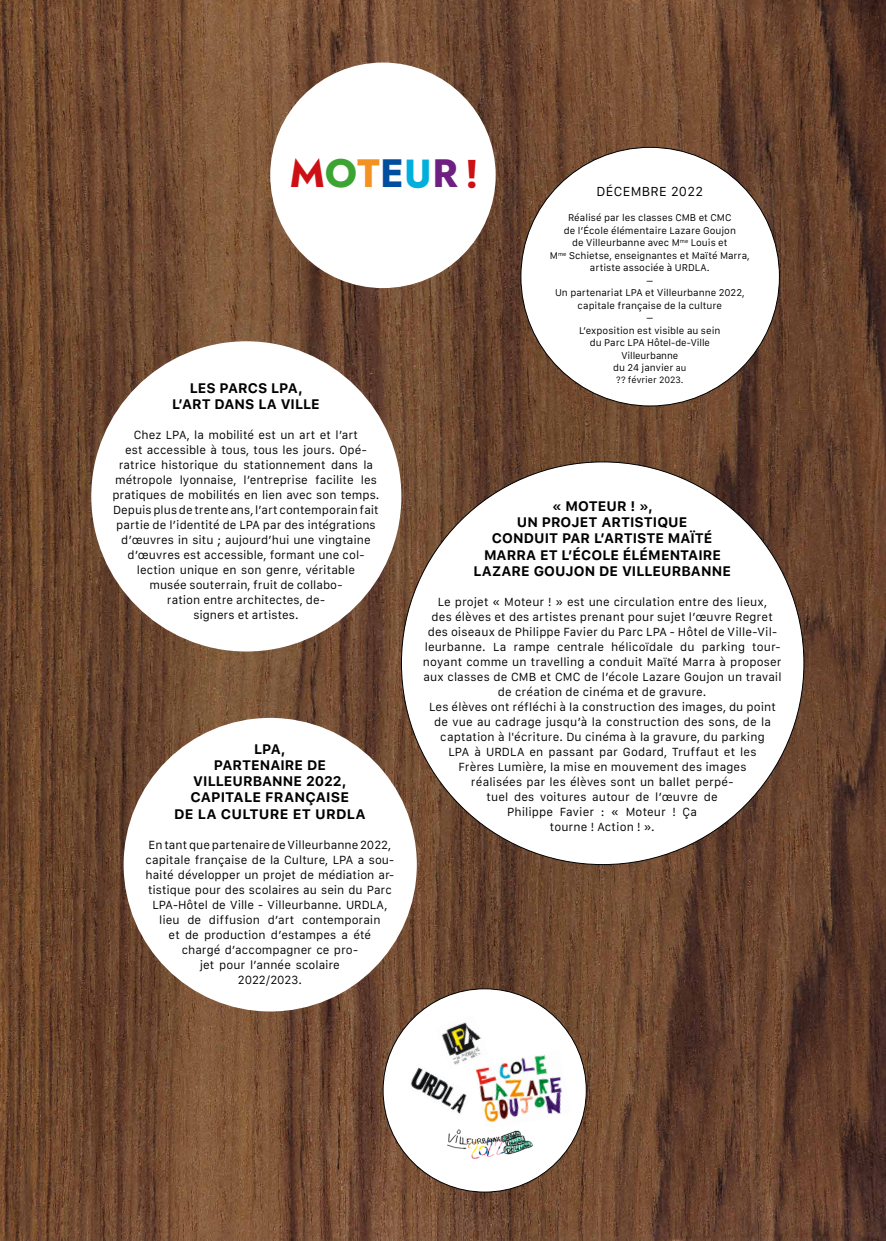
<style>
.page{position:relative;width:886px;height:1241px;background:#fff}
.page>*{position:absolute;margin:0;border:0;box-sizing:border-box;transform-origin:0 0}
.t1{font:700 39.38px "Jost";letter-spacing:.01em;color:#cd1013}
.t2{font:700 13.75px/16.2px "Galvji";letter-spacing:.005em;color:#000;text-align:center}
.t3{font:12.5px "Galvji";letter-spacing:.025em;color:#000}
.t4{font:11.25px/15px "Galvji";letter-spacing:.005em;color:#000;text-align:center}
.t5{font:9.38px/12.5px "Galvji";color:#000;text-align:center}
.t6{font:8.75px "Galvji";color:#000}
.s1{color:#3ca432}
.s2{color:#f39222}
.s3{color:#004e9e}
.s4{color:#00afdb}
.s5{color:#6f1e82}
.s6{font-size:8.75px}
</style>
<div class="page">
<img style="left:0;top:0;width:886px;height:1240px">
<div style="left:91px;top:341px;width:310px;height:310px;background:#fff;border-radius:50%"></div>
<div style="left:124px;top:717px;width:293px;height:294px;background:#fff;border-radius:50%"></div>
<div style="left:401px;top:462px;width:403px;height:402px;background:#fff;border-radius:50%"></div>
<div style="left:521px;top:147px;width:258px;height:259px;background:#fff;border-radius:50%"></div>
<div style="left:383px;top:988px;width:203px;height:203px;background:#fff;border-radius:50%"></div>
<img style="left:476px;top:1054px;width:86px;height:69px">
<img style="left:441px;top:1022px;width:47px;height:46px">
<img style="left:411px;top:1063px;width:62px;height:51px">
<img style="left:447px;top:1129px;width:86px;height:30px">
<div style="left:270px;top:62px;width:226px;height:226px;background:#fff;border-radius:50%"></div>
<h1 class="t1" style="left:290px;top:146px;width:190px">M<span class="s1">O</span><span class="s2">T</span><span class="s3">E</span><span class="s4">U</span><span class="s5">R</span> !</h1>
<p class="t3" style="left:597px;top:185px;width:108px">DÉCEMBRE 2022</p>
<p class="t5" style="left:550px;top:212px;width:201px">Réalisé par les classes CMB et CMC<br>de l’École élémentaire Lazare Goujon<br>de Villeurbanne avec M<sup>me</sup> Louis et<br>M<sup>me</sup> Schietse, enseignantes et Maïté Marra, artiste associée à URDLA.<br>–<br>Un partenariat LPA et Villeurbanne 2022, capitale française de la culture<br>–<br>L’exposition est visible au sein<br>du Parc LPA Hôtel-de-Ville<br>Villeurbanne<br>du 24 janvier <span class="s6">au</span></p>
<p class="t6" style="left:616px;top:375px;width:69px">?? février 2023.</p>
<p class="t2" style="left:172px;top:380px;width:149px">LES PARCS LPA,<br>L’ART DANS LA VILLE</p>
<p class="t4" style="left:113px;top:427px;width:268px">Chez LPA, la mobilité est un art et l’art<br>est accessible à tous, tous les jours. Opé&shy;ratrice historique du stationnement dans la métropole lyonnaise, l’entreprise facilite les pratiques de mobilités en lien avec son temps.<br>Depuis plus de trente ans, l’art contemporain fait partie de l’identité de LPA par des intégrations d’œuvres in situ ; aujourd’hui une vingtaine d’œuvres est accessible, formant une col&shy;lection unique en son genre, véritable<br>musée souterrain, fruit de collabo-<br>ration entre architectes, de-<br>signers et artistes.</p>
<p class="t2" style="left:473px;top:498px;width:259px">« MOTEUR ! »,<br>UN PROJET ARTISTIQUE<br>CONDUIT PAR L’ARTISTE MAÏTÉ<br>MARRA ET L’ÉCOLE ÉLÉMENTAIRE<br>LAZARE GOUJON DE VILLEURBANNE</p>
<p class="t4" style="left:423px;top:594px;width:360px">Le projet « Moteur ! » est une circulation entre des lieux,<br>des élèves et des artistes prenant pour sujet l’œuvre Regret des oiseaux de Philippe Favier du Parc LPA - Hôtel de Ville-Vil&shy;leurbanne. La rampe centrale hélicoïdale du parking tour&shy;noyant comme un travelling a conduit Maïté Marra à proposer aux classes de CMB et CMC de l’école Lazare Goujon un travail de création de cinéma et de gravure.<br>Les élèves ont réfléchi à la construction des images, du point de vue au cadrage jusqu’à la construction des sons, de la captation à l'écriture. Du cinéma à la gravure, du parking<br>LPA à URDLA en passant par Godard, Truffaut et les<br>Frères Lumière, la mise en mouvement des images<br>réalisées par les élèves sont un ballet perpé-<br>tuel des voitures autour de l’œuvre de<br>Philippe Favier : « Moteur ! Ça<br>tourne ! Action ! ».</p>
<p class="t2" style="left:174px;top:740px;width:193px">LPA,<br>PARTENAIRE DE<br>VILLEURBANNE 2022,<br>CAPITALE FRANÇAISE<br>DE LA CULTURE ET URDLA</p>
<p class="t4" style="left:145px;top:837px;width:250px">En tant que partenaire de Villeurbanne 2022, capitale française de la Culture, LPA a sou&shy;haité développer un projet de médiation ar&shy;tistique pour des scolaires au sein du Parc LPA-Hôtel de Ville - Villeurbanne. URDLA, lieu de diffusion d’art contemporain<br>et de production d’estampes a été<br>chargé d’accompagner ce pro-<br>jet pour l’année scolaire<br>2022/2023.</p>
</div>
